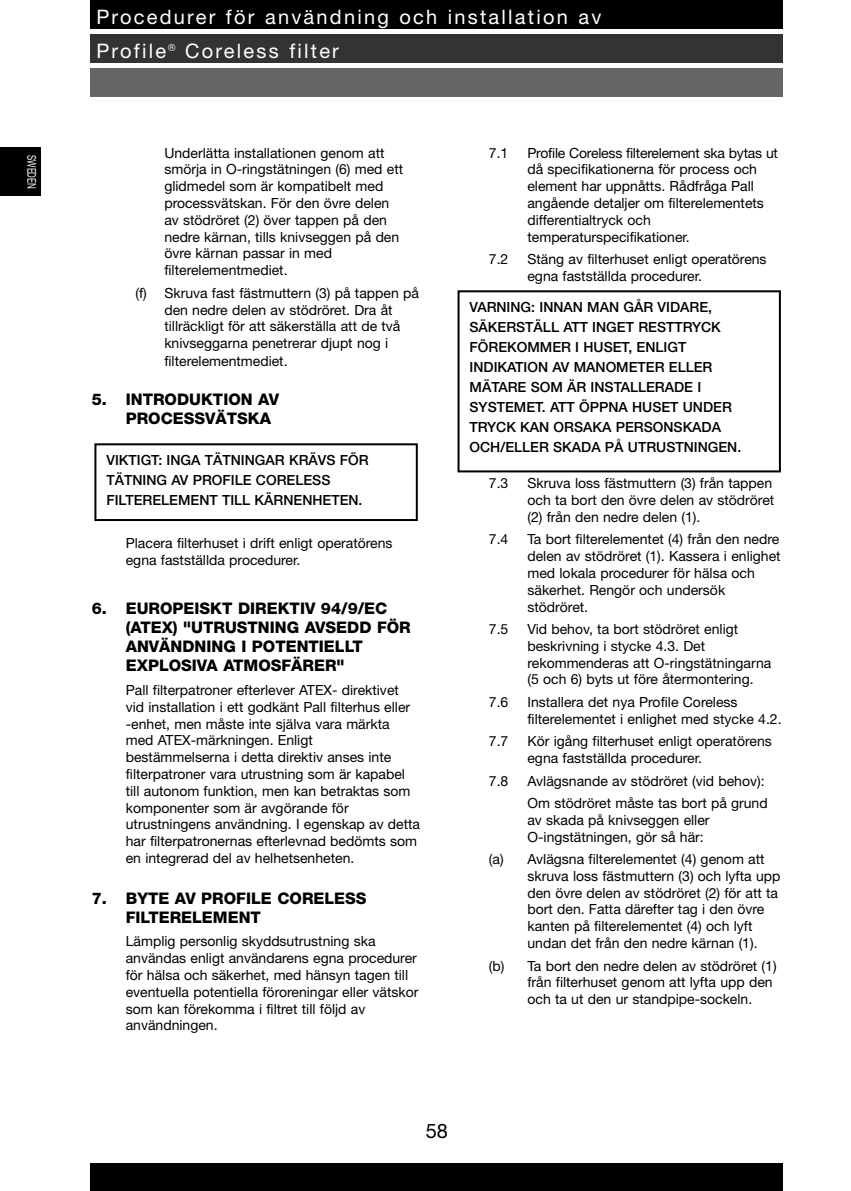
<style>
.page{position:relative;width:851px;height:1191px;background:#fff}
.page>*{position:absolute;margin:0;border:0;box-sizing:border-box;transform-origin:0 0}
.t1{font:20px/34px "Helvetica Neue";letter-spacing:.11em;color:#fff}
.t2{font:20px "Helvetica Neue";color:#000}
.t3{font:800 16px/19.2px "Helvetica Neue";color:#000}
.t4{font:14px/16.8px "Helvetica Neue";color:#000}
.t5{font:500 14px/20px "Helvetica Neue";color:#000}
.t6{font:12px "Helvetica Neue";letter-spacing:-.02em;color:#fff;scale:.67 1}
</style>
<div class="page">
<div style="left:0;top:148px;width:40px;height:48px;background:#000"></div>
<div style="left:91px;top:1163px;width:691px;height:28px;background:#000"></div>
<div style="left:91px;top:0;width:691px;height:29px;background:#000"></div>
<div style="left:91px;top:34px;width:691px;height:29px;background:#333"></div>
<div style="left:91px;top:68px;width:691px;height:29px;background:#666"></div>
<div style="left:94px;top:443px;width:324px;height:78px;border:2px solid #000"></div>
<div style="left:457px;top:290px;width:323px;height:182px;border:2px solid #000"></div>
<p class="t6" style="left:36px;top:155px;width:51px;rotate:90deg">SWEDEN</p>
<h1 class="t1" style="left:96px;top:2px;width:506px">Procedurer för användning och installation av<br>Profile <sup>®</sup> Coreless filter</h1>
<p class="t4" style="left:164px;top:146px;width:240px">Underlätta installationen genom att smörja in O-ringstätningen (6) med ett glidmedel som är kompatibelt med processvätskan. För den övre delen av stödröret (2) över tappen på den nedre kärnan, tills knivseggen på den övre kärnan passar in med filterelementmediet.</p>
<p class="t4" style="left:164px;top:286px;width:256px;text-indent:-29px">(f) Skruva fast fästmuttern (3) på tappen på den nedre delen av stödröret. Dra åt tillräckligt för att säkerställa att de två knivseggarna penetrerar djupt nog i</p>
<p class="t4" style="left:164px;top:354px;width:125px">filterelementmediet.</p>
<p class="t3" style="left:126px;top:391px;width:155px;text-indent:-34px">5. INTRODUKTION AV<br>PROCESSVÄTSKA</p>
<p class="t5" style="left:106px;top:451px;width:263px">VIKTIGT: INGA TÄTNINGAR KRÄVS FÖR<br>TÄTNING AV PROFILE CORELESS<br>FILTERELEMENT TILL KÄRNENHETEN.</p>
<p class="t4" style="left:126px;top:536px;width:268px">Placera filterhuset i drift enligt operatörens egna fastställda procedurer.</p>
<p class="t3" style="left:126px;top:600px;width:286px;text-indent:-34px">6. EUROPEISKT DIREKTIV 94/9/EC (ATEX) "UTRUSTNING AVSEDD FÖR<br>ANVÄNDNING I POTENTIELLT<br>EXPLOSIVA ATMOSFÄRER"</p>
<p class="t4" style="left:126px;top:683px;width:296px">Pall filterpatroner efterlever ATEX- direktivet vid installation i ett godkänt Pall filterhus eller -enhet, men måste inte själva vara märkta med ATEX-märkningen. Enligt bestämmelserna i detta direktiv anses inte filterpatroner vara utrustning som är kapabel till autonom funktion, men kan betraktas som komponenter som är avgörande för utrustningens användning. I egenskap av detta har filterpatronernas efterlevnad bedömts som en integrerad del av helhetsenheten.</p>
<p class="t3" style="left:126px;top:889px;width:242px;text-indent:-34px">7. BYTE AV PROFILE CORELESS<br>FILTERELEMENT</p>
<p class="t4" style="left:126px;top:934px;width:294px">Lämplig personlig skyddsutrustning ska användas enligt användarens egna procedurer för hälsa och säkerhet, med hänsyn tagen till eventuella potentiella föroreningar eller vätskor som kan förekomma i filtret till följd av användningen.</p>
<p class="t4" style="left:489px;top:146px;width:21px">7.1</p>
<p class="t4" style="left:527px;top:146px;width:252px">Profile Coreless filterelement ska bytas ut då specifikationerna för process och element har uppnåtts. Rådfråga Pall angående detaljer om filterelementets differentialtryck och temperaturspecifikationer.</p>
<p class="t4" style="left:489px;top:252px;width:21px">7.2</p>
<p class="t4" style="left:527px;top:252px;width:241px">Stäng av filterhuset enligt operatörens egna fastställda procedurer.</p>
<p class="t5" style="left:469px;top:299px;width:273px">VARNING: INNAN MAN GÅR VIDARE,<br>SÄKERSTÄLL ATT INGET RESTTRYCK<br>FÖREKOMMER I HUSET, ENLIGT<br>INDIKATION AV MANOMETER ELLER<br>MÄTARE SOM ÄR INSTALLERADE I<br>SYSTEMET. ATT ÖPPNA HUSET UNDER<br>TRYCK KAN ORSAKA PERSONSKADA<br>OCH/ELLER SKADA PÅ UTRUSTNINGEN.</p>
<p class="t4" style="left:489px;top:476px;width:21px">7.3</p>
<p class="t4" style="left:527px;top:476px;width:248px">Skruva loss fästmuttern (3) från tappen och ta bort den övre delen av stödröret (2) från den nedre delen (1).</p>
<p class="t4" style="left:489px;top:532px;width:21px">7.4</p>
<p class="t4" style="left:527px;top:532px;width:255px">Ta bort filterelementet (4) från den nedre delen av stödröret (1). Kassera i enlighet med lokala procedurer för hälsa och säkerhet. Rengör och undersök stödröret.</p>
<p class="t4" style="left:489px;top:622px;width:21px">7.5</p>
<p class="t4" style="left:527px;top:622px;width:245px">Vid behov, ta bort stödröret enligt beskrivning i stycke 4.3. Det rekommenderas att O-ringstätningarna (5 och 6) byts ut före återmontering.</p>
<p class="t4" style="left:489px;top:695px;width:21px">7.6</p>
<p class="t4" style="left:527px;top:695px;width:255px">Installera det nya Profile Coreless filterelementet i enlighet med stycke 4.2.</p>
<p class="t4" style="left:489px;top:734px;width:21px">7.7</p>
<p class="t4" style="left:527px;top:734px;width:246px">Kör igång filterhuset enligt operatörens egna fastställda procedurer.</p>
<p class="t4" style="left:489px;top:773px;width:21px">7.8</p>
<p class="t4" style="left:527px;top:770px;width:242px;line-height:22.4px">Avlägsnande av stödröret (vid behov):<br>Om stödröret måste tas bort på grund</p>
<p class="t4" style="left:527px;top:812px;width:183px">av skada på knivseggen eller<br>O-ingstätningen, gör så här:</p>
<p class="t4" style="left:527px;top:852px;width:254px;text-indent:-39px">(a) Avlägsna filterelementet (4) genom att skruva loss fästmuttern (3) och lyfta upp den övre delen av stödröret (2) för att ta bort den. Fatta därefter tag i den övre kanten på filterelementet (4) och lyft undan det från den nedre kärnan (1).</p>
<p class="t4" style="left:527px;top:958px;width:251px;text-indent:-39px">(b) Ta bort den nedre delen av stödröret (1) från filterhuset genom att lyfta upp den och ta ut den ur standpipe-sockeln.</p>
<h1 class="t2" style="left:425px;top:1123px;width:24px">58</h1>
</div>
